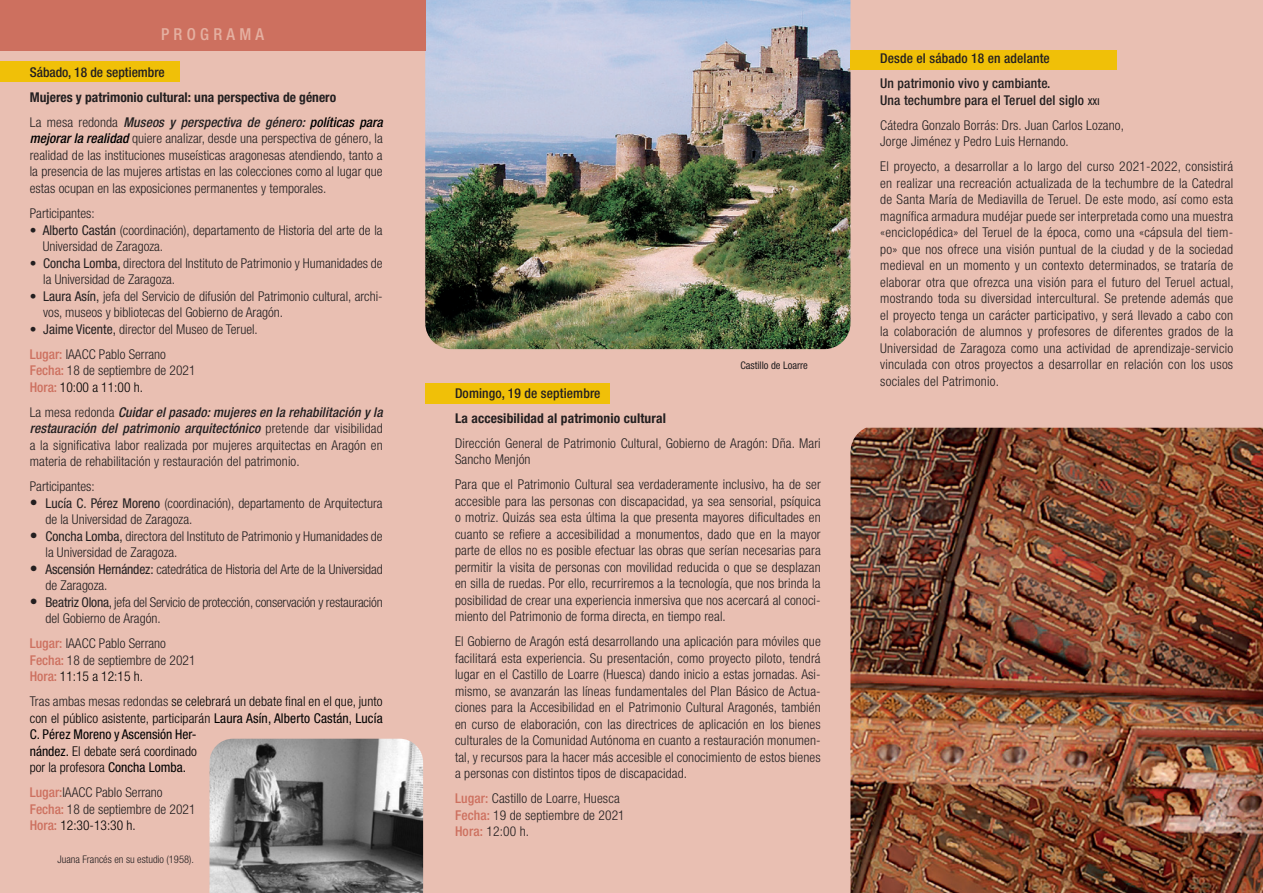
<style>
.page{position:relative;width:1263px;height:893px;background:#e9bfb2}
.page>*{position:absolute;margin:0;border:0;box-sizing:border-box;transform-origin:0 0}
.TEXTO_GENERAL{font:500 condensed 16.5px "Helvetica Neue LT Std";letter-spacing:.26em;color:#e4b0a1}
.TEXTO_GENERAL-2{font:300 condensed 13.5px/16.5px "Helvetica Neue LT Std";color:#231f20}
.TEXTO_GENERAL-3{font:300 condensed 13.5px/16.5px "Helvetica Neue LT Std";letter-spacing:.01em;color:#000}
.TEXTO_GENERAL-4{font:500 condensed 13.5px/16.5px "Helvetica Neue LT Std";letter-spacing:.01em;color:#231f20}
.TEXTO_GENERAL-5{font:700 condensed 13.5px "Helvetica Neue LT Std";color:#231f20}
.TEXTO_GENERAL-6{font:300 condensed 10.5px "Helvetica Neue LT Std";color:#231f20}
.TEXTO_GENERAL-7{font:condensed 10.5px "Helvetica Neue LT Std";color:#231f20}
.s1{font-weight:500;font-style:italic}
.s2{font-weight:500;font-style:italic;color:#000}
.s3{font-weight:400}
.s4{font-weight:500;color:#cd705f}
.s5{font-weight:400;font-size:15.75px}
.s6{color:#231f20}
.s7{font-size:9.45px}
</style>
<div class="page">
<img style="left:209px;top:739px;width:214px;height:154px">
<div style="left:0;top:61px;width:180px;height:21px;background:#f0c008"></div>
<img style="left:425px;top:0;width:425px;height:349px">
<div style="left:425px;top:383px;width:185px;height:21px;background:#f0c008"></div>
<div style="left:0;top:0;width:425px;height:50px;background:#cd705f"></div>
<div style="left:850px;top:50px;width:267px;height:20px;background:#f0c008"></div>
<img style="left:850px;top:428px;width:413px;height:465px">
<p class="TEXTO_GENERAL" style="left:161px;top:25px;width:105px">PROGRAMA</p>
<p class="TEXTO_GENERAL-4" style="left:30px;top:64px;width:137px">Sábado, 18 de septiembre</p>
<p class="TEXTO_GENERAL-5" style="left:30px;top:89px;width:308px">Mujeres y patrimonio cultural: una perspectiva de género</p>
<p class="TEXTO_GENERAL-2" style="left:30px;top:114px;width:354px;text-align:justify">La mesa redonda <span class="s1">Museos y perspectiva de género:</span> <span class="s2">políticas para mejorar la realidad</span> quiere analizar, desde una perspectiva de género, la realidad de las instituciones museísticas aragonesas atendiendo, tanto a la presencia de las mujeres artistas en las colecciones como al lugar que estas ocupan en las exposiciones permanentes y temporales.</p>
<p class="TEXTO_GENERAL-2" style="left:30px;top:205px;width:66px">Participantes:</p>
<p class="TEXTO_GENERAL-2" style="left:43px;top:221px;width:341px;text-indent:-13px"><span class="s3">• Alberto Castán</span> (coordinación), departamento de Historia del arte de la<br>Universidad de Zaragoza.</p>
<p class="TEXTO_GENERAL-2" style="left:43px;top:254px;width:341px;text-indent:-14px"><span class="s3">• Concha Lomba,</span> directora del Instituto de Patrimonio y Humanidades de la Universidad de Zaragoza.</p>
<p class="TEXTO_GENERAL-2" style="left:43px;top:287px;width:341px;text-indent:-14px"><span class="s3">• Laura Asín,</span> jefa del Servicio de difusión del Patrimonio cultural, archi&shy;vos, museos y bibliotecas del Gobierno de Aragón.</p>
<p class="TEXTO_GENERAL-2" style="left:30px;top:320px;width:230px"><span class="s3">• Jaime Vicente,</span> director del Museo de Teruel.</p>
<p class="TEXTO_GENERAL-2" style="left:30px;top:345px;width:138px"><span class="s4">Lugar:</span> IAACC Pablo Serrano</p>
<p class="TEXTO_GENERAL-2" style="left:30px;top:362px;width:167px"><span class="s4">Fecha:</span> 18 de septiembre de 2021</p>
<p class="TEXTO_GENERAL-3" style="left:30px;top:378px;width:115px"><span class="s4">Hora:</span> 10:00 a 11:00 h.</p>
<p class="TEXTO_GENERAL-2" style="left:30px;top:403px;width:354px;text-align:justify">La mesa redonda <span class="s1">Cuidar el pasado: mujeres en la rehabilitación y la restauración del patrimonio arquitectónico</span> pretende dar visibilidad a la significativa labor realizada por mujeres arquitectas en Aragón en materia de rehabilitación y restauración del patrimonio.</p>
<p class="TEXTO_GENERAL-2" style="left:30px;top:478px;width:66px">Participantes:</p>
<p class="TEXTO_GENERAL-2" style="left:46px;top:494px;width:339px;text-indent:-16px"><span class="s5">•</span> <span class="s3">Lucía C. Pérez Moreno</span> (coordinación), departamento de Arquitectura de la Universidad de Zaragoza.</p>
<p class="TEXTO_GENERAL-2" style="left:46px;top:527px;width:339px;text-indent:-16px"><span class="s5">•</span> <span class="s3">Concha Lomba,</span> directora del Instituto de Patrimonio y Humanidades de la Universidad de Zaragoza.</p>
<p class="TEXTO_GENERAL-2" style="left:46px;top:560px;width:339px;text-indent:-16px"><span class="s5">•</span> <span class="s3">Ascensión Hernández:</span> catedrática de Historia del Arte de la Universidad de Zaragoza.</p>
<p class="TEXTO_GENERAL-2" style="left:46px;top:593px;width:339px;text-indent:-16px"><span class="s5">•</span> <span class="s3">Beatriz Olona,</span> jefa del Servicio de protección, conservación y restauración del Gobierno de Aragón.</p>
<p class="TEXTO_GENERAL-2" style="left:30px;top:635px;width:138px"><span class="s4">Lugar:</span> IAACC Pablo Serrano</p>
<p class="TEXTO_GENERAL-2" style="left:30px;top:651px;width:167px"><span class="s4">Fecha:</span> 18 de septiembre de 2021</p>
<p class="TEXTO_GENERAL-3" style="left:30px;top:668px;width:115px"><span class="s4">Hora:</span> 11:15 a 12:15 h.</p>
<p class="TEXTO_GENERAL-3" style="left:30px;top:693px;width:354px"><span class="s6">Tras ambas mesas redondas</span> se celebrará un debate final en el que, junto con el público asistente, participarán <span class="s3">Laura Asín, Alberto Castán, Lucía C. Pérez Moreno y Ascensión Her-<br>nández.</span> El debate será coordinado<br>por la profesora <span class="s3">Concha Lomba.</span></p>
<p class="TEXTO_GENERAL-2" style="left:30px;top:784px;width:134px"><span class="s4">Lugar:</span>IAACC Pablo Serrano</p>
<p class="TEXTO_GENERAL-2" style="left:30px;top:800px;width:167px"><span class="s4">Fecha:</span> 18 de septiembre de 2021</p>
<p class="TEXTO_GENERAL-3" style="left:30px;top:817px;width:107px"><span class="s4">Hora:</span> 12:30-13:30 h.</p>
<p class="TEXTO_GENERAL-6" style="left:57px;top:853px;width:138px">Juana Francés en su estudio (1958).</p>
<p class="TEXTO_GENERAL-7" style="left:740px;top:359px;width:69px">Castillo de Loarre</p>
<p class="TEXTO_GENERAL-4" style="left:455px;top:385px;width:147px">Domingo, 19 de septiembre</p>
<p class="TEXTO_GENERAL-5" style="left:455px;top:410px;width:212px">La accesibilidad al patrimonio cultural</p>
<p class="TEXTO_GENERAL-2" style="left:455px;top:435px;width:367px">Dirección General de Patrimonio Cultural, Gobierno de Aragón: Dña. Mari<br>Sancho Menjón</p>
<p class="TEXTO_GENERAL-2" style="left:455px;top:476px;width:367px;text-align:justify">Para que el Patrimonio Cultural sea verdaderamente inclusivo, ha de ser accesible para las personas con discapacidad, ya sea sensorial, psíquica o motriz. Quizás sea esta última la que presenta mayores dificultades en cuanto se refiere a accesibilidad a monumentos, dado que en la mayor parte de ellos no es posible efectuar las obras que serían necesarias para permitir la visita de personas con movilidad reducida o que se desplazan en silla de ruedas. Por ello, recurriremos a la tecnología, que nos brinda la posibilidad de crear una experiencia inmersiva que nos acercará al conoci&shy;miento del Patrimonio de forma directa, en tiempo real.</p>
<p class="TEXTO_GENERAL-2" style="left:455px;top:633px;width:367px;text-align:justify">El Gobierno de Aragón está desarrollando una aplicación para móviles que facilitará esta experiencia. Su presentación, como proyecto piloto, tendrá lugar en el Castillo de Loarre (Huesca) dando inicio a estas jornadas. Asi&shy;mismo, se avanzarán las líneas fundamentales del Plan Básico de Actua&shy;ciones para la Accesibilidad en el Patrimonio Cultural Aragonés, también en curso de elaboración, con las directrices de aplicación en los bienes culturales de la Comunidad Autónoma en cuanto a restauración monumen&shy;tal, y recursos para la hacer más accesible el conocimiento de estos bienes a personas con distintos tipos de discapacidad.</p>
<p class="TEXTO_GENERAL-2" style="left:455px;top:790px;width:166px"><span class="s4">Lugar:</span> Castillo de Loarre, Huesca</p>
<p class="TEXTO_GENERAL-2" style="left:455px;top:807px;width:171px"><span class="s4">Fecha:</span> 19 de septiembre de 2021</p>
<p class="TEXTO_GENERAL-2" style="left:455px;top:823px;width:76px"><span class="s4">Hora:</span> 12:00 h.</p>
<p class="TEXTO_GENERAL-4" style="left:880px;top:50px;width:171px">Desde el sábado 18 en adelante</p>
<p class="TEXTO_GENERAL-4" style="left:880px;top:75px;width:221px">Un patrimonio vivo y cambiante.<br>Una techumbre para el Teruel del siglo <span class="s7">xxi</span></p>
<p class="TEXTO_GENERAL-2" style="left:880px;top:117px;width:245px">Cátedra Gonzalo Borrás: Drs. Juan Carlos Lozano,<br>Jorge Jiménez y Pedro Luis Hernando.</p>
<p class="TEXTO_GENERAL-2" style="left:880px;top:158px;width:355px;text-align:justify">El proyecto, a desarrollar a lo largo del curso 2021-2022, consistirá en realizar una recreación actualizada de la techumbre de la Catedral de Santa María de Mediavilla de Teruel. De este modo, así como esta magnífica armadura mudéjar puede ser interpretada como una muestra «enciclopédica» del Teruel de la época, como una «cápsula del tiem&shy;po» que nos ofrece una visión puntual de la ciudad y de la sociedad medieval en un momento y un contexto determinados, se trataría de elaborar otra que ofrezca una visión para el futuro del Teruel actual, mostrando toda su diversidad intercultural. Se pretende además que el proyecto tenga un carácter participativo, y será llevado a cabo con la colaboración de alumnos y profesores de diferentes grados de la Universidad de Zaragoza como una actividad de aprendizaje-servicio vinculada con otros proyectos a desarrollar en relación con los usos sociales del Patrimonio.</p>
</div>
